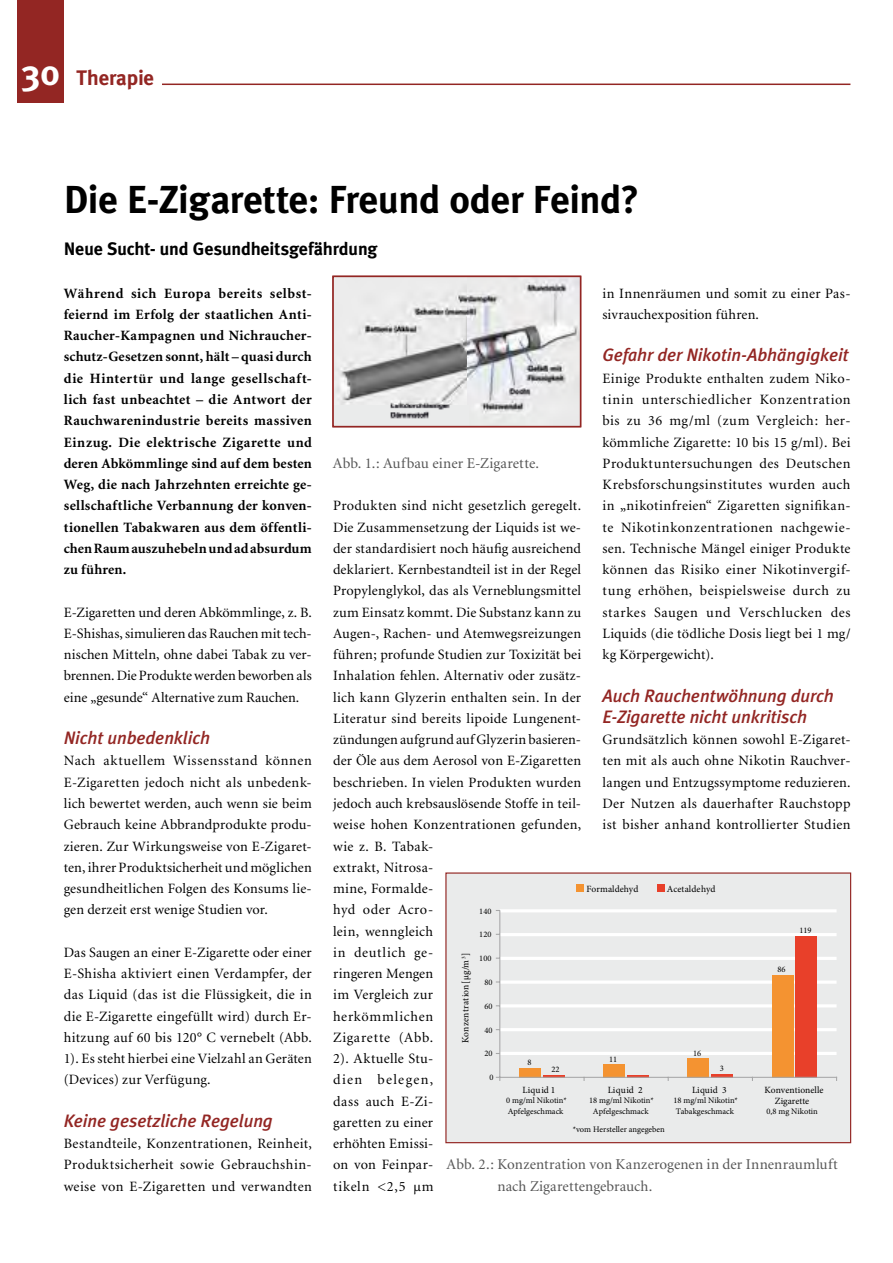
<style>
.page{position:relative;width:893px;height:1263px;background:#fff}
.page>*{position:absolute;margin:0;border:0;box-sizing:border-box;transform-origin:0 0}
.t1{font:700 39px "Meta Plus";letter-spacing:-.015em;color:#000}
.t2{font:700 21px "Meta";color:#932623}
.t3{font:italic 500 18px/21.3px "Meta Plus";letter-spacing:-.005em;color:#932623}
.t4{font:700 18px "Meta Plus";letter-spacing:-.01em;color:#000}
.t5{font:15px/21.3px "Minion";letter-spacing:.005em;color:#565656}
.t6{font:14.25px/21.3px "Minion";letter-spacing:.015em;color:#000;text-align:justify}
.t7{font:700 14.25px/21.3px "Minion";letter-spacing:.01em;color:#000;text-align:justify}
.t8{font:9.6px/10.2px "Minion Pro";color:#000;text-align:center}
.t9{font:9.6px "Minion Pro";letter-spacing:.02em;color:#000}
.t10{font:8.4px/10.2px "Minion Pro";color:#000}
.s1{font-size:36px;color:#fff}
</style>
<div class="page">
<hr style="left:162px;top:84px;width:688px;height:1px;background:#932623">
<div style="left:17px;top:0;width:47px;height:102px;background:#932623"></div>
<img style="left:335px;top:279px;width:243px;height:145px">
<div style="left:332px;top:276px;width:249px;height:151px;border:2px solid #932623"></div>
<div style="left:445px;top:872px;width:406px;height:271px;background:#eaebeb;border:1px solid #932623"></div>
<hr style="left:500px;top:1052px;width:337px;height:3px;background:#fff">
<hr style="left:500px;top:1028px;width:337px;height:3px;background:#fff">
<hr style="left:500px;top:1004px;width:337px;height:3px;background:#fff">
<hr style="left:500px;top:980px;width:337px;height:4px;background:#fff">
<hr style="left:500px;top:957px;width:337px;height:3px;background:#fff">
<hr style="left:500px;top:933px;width:337px;height:3px;background:#fff">
<hr style="left:500px;top:909px;width:337px;height:3px;background:#fff">
<div style="left:519px;top:1068px;width:21px;height:9px;background:#f49331"></div>
<div style="left:604px;top:1064px;width:21px;height:13px;background:#f49331"></div>
<div style="left:688px;top:1058px;width:21px;height:19px;background:#f49331"></div>
<div style="left:772px;top:975px;width:21px;height:102px;background:#f49331"></div>
<hr style="left:543px;top:1075px;width:21px;height:2px;background:#e8402a">
<hr style="left:628px;top:1075px;width:21px;height:2px;background:#e8402a">
<hr style="left:712px;top:1074px;width:21px;height:3px;background:#e8402a">
<div style="left:796px;top:936px;width:21px;height:141px;background:#e8402a"></div>
<hr style="left:500px;top:1077px;width:337px;height:1px;background:#a7a7a8">
<hr style="left:499px;top:911px;width:1px;height:166px;background:#a7a7a8">
<div style="left:577px;top:884px;width:7px;height:8px;background:#f49331"></div>
<div style="left:657px;top:884px;width:8px;height:8px;background:#e8402a"></div>
<h2 class="t2" style="left:21px;top:66px;width:134px"><span class="s1">30</span> Therapie</h2>
<h1 class="t1" style="left:64px;top:177px;width:577px">Die E-Zigarette: Freund oder Feind?</h1>
<p class="t4" style="left:64px;top:238px;width:315px">Neue Sucht- und Gesundheitsgefährdung</p>
<p class="t7" style="left:64px;top:283px;width:250px">Während sich Europa bereits selbst&shy;feiernd im Erfolg der staatlichen Anti-Raucher-Kampagnen und Nichraucher&shy;schutz-Gesetzen sonnt, hält – quasi durch die Hintertür und lange gesellschaft&shy;lich fast unbeachtet – die Antwort der Rauchwarenindustrie bereits massiven Einzug. Die elektrische Zigarette und deren Abkömmlinge sind auf dem besten Weg, die nach Jahrzehnten erreichte ge&shy;sellschaftliche Verbannung der konven&shy;tionellen Tabakwaren aus dem öffentli&shy;chen Raum auszuhebeln und ad absurdum zu führen.</p>
<p class="t6" style="left:64px;top:602px;width:250px">E-Zigaretten und deren Abkömmlinge, z. B.<br>E-Shishas, simulieren das Rauchen mit tech&shy;nischen Mitteln, ohne dabei Tabak zu ver&shy;brennen. Die Produkte werden beworben als eine „gesunde“ Alternative zum Rauchen.</p>
<p class="t3" style="left:64px;top:727px;width:148px">Nicht unbedenklich</p>
<p class="t6" style="left:64px;top:751px;width:250px">Nach aktuellem Wissensstand können E-Zigaretten jedoch nicht als unbedenk&shy;lich bewertet werden, auch wenn sie beim Gebrauch keine Abbrandprodukte produ&shy;zieren. Zur Wirkungsweise von E-Zigaret&shy;ten, ihrer Produktsicherheit und möglichen gesundheitlichen Folgen des Konsums lie&shy;gen derzeit erst wenige Studien vor.</p>
<p class="t6" style="left:64px;top:942px;width:250px">Das Saugen an einer E-Zigarette oder einer E-Shisha aktiviert einen Verdampfer, der das Liquid (das ist die Flüssigkeit, die in die E-Zigarette eingefüllt wird) durch Er&shy;hitzung auf 60 bis 120° C vernebelt (Abb.<br>1). Es steht hierbei eine Vielzahl an Geräten (Devices) zur Verfügung.</p>
<p class="t3" style="left:64px;top:1110px;width:211px">Keine gesetzliche Regelung</p>
<p class="t6" style="left:64px;top:1133px;width:250px">Bestandteile, Konzentrationen, Reinheit, Produktsicherheit sowie Gebrauchshin&shy;weise von E-Zigaretten und verwandten</p>
<p class="t6" style="left:602px;top:283px;width:250px">in Innenräumen und somit zu einer Pas&shy;sivrauchexposition führen.</p>
<p class="t3" style="left:602px;top:344px;width:248px">Gefahr der Nikotin-Abhängigkeit</p>
<p class="t6" style="left:602px;top:368px;width:250px">Einige Produkte enthalten zudem Niko&shy;tinin unterschiedlicher Konzentration bis zu 36 mg/ml (zum Vergleich: her&shy;kömmliche Zigarette: 10 bis 15 g/ml). Bei Produktuntersuchungen des Deutschen Krebsforschungsinstitutes wurden auch in „nikotinfreien“ Zigaretten signifikan&shy;te Nikotinkonzentrationen nachgewie&shy;sen. Technische Mängel einiger Produkte können das Risiko einer Nikotinvergif&shy;tung erhöhen, beispielsweise durch zu starkes Saugen und Verschlucken des Liquids (die tödliche Dosis liegt bei 1 mg/ kg Körpergewicht).</p>
<p class="t3" style="left:602px;top:685px;width:233px">Auch Rauchentwöhnung durch<br>E-Zigarette nicht unkritisch</p>
<p class="t6" style="left:602px;top:729px;width:250px">Grundsätzlich können sowohl E-Zigaret&shy;ten mit als auch ohne Nikotin Rauchver&shy;langen und Entzugssymptome reduzieren.<br>Der Nutzen als dauerhafter Rauchstopp ist bisher anhand kontrollierter Studien</p>
<p class="t5" style="left:333px;top:453px;width:208px">Abb. 1.: Aufbau einer E-Zigarette.</p>
<p class="t6" style="left:333px;top:496px;width:250px;text-align:left">Produkten sind nicht gesetzlich geregelt.<br>Die Zusammensetzung der Liquids ist we&shy;der standardisiert noch häufig ausreichend deklariert. Kernbestandteil ist in der Regel<br>Propylenglykol, das als Verneblungsmittel zum Einsatz kommt. Die Substanz kann zu<br>Augen-, Rachen- und Atemwegsreizungen führen; profunde Studien zur Toxizität bei<br>Inhalation fehlen. Alternativ oder zusätz&shy;lich kann Glyzerin enthalten sein. In der<br>Literatur sind bereits lipoide Lungenent&shy;zündungen aufgrund auf Glyzerin basieren&shy;der Öle aus dem Aerosol von E-Zigaretten beschrieben. In vielen Produkten wurden jedoch auch krebsauslösende Stoffe in teil&shy;weise hohen Konzentrationen gefunden, wie z. B. Tabak-<br>extrakt, Nitrosa-<br>mine, Formalde-<br>hyd oder Acro-<br>lein, wenngleich<br>in deutlich ge-<br>ringeren Mengen<br>im Vergleich zur<br>herkömmlichen<br>Zigarette (Abb.<br>2). Aktuelle Stu-<br>dien belegen,<br>dass auch E-Zi-<br>garetten zu einer<br>erhöhten Emissi-<br>on von Feinpar-<br>tikeln &lt;2,5 µm</p>
<p class="t8" style="left:587px;top:884px;width:53px">Formaldehyd</p>
<p class="t8" style="left:667px;top:884px;width:50px">Acetaldehyd</p>
<p class="t10" style="left:479px;top:906px;width:14px">140</p>
<p class="t10" style="left:799px;top:925px;width:14px">119</p>
<p class="t10" style="left:479px;top:930px;width:14px">120</p>
<p class="t9" style="left:459px;top:1043px;width:92px;rotate:-90deg">Konzentration [µg/m <sup>3</sup>]</p>
<p class="t10" style="left:479px;top:953px;width:14px">100</p>
<p class="t10" style="left:777px;top:965px;width:10px">86</p>
<p class="t10" style="left:484px;top:977px;width:10px">80</p>
<p class="t10" style="left:484px;top:1001px;width:10px">60</p>
<p class="t10" style="left:484px;top:1025px;width:10px">40</p>
<p class="t10" style="left:693px;top:1048px;width:10px">16</p>
<p class="t10" style="left:484px;top:1048px;width:10px">20</p>
<p class="t10" style="left:609px;top:1054px;width:10px">11</p>
<p class="t10" style="left:527px;top:1057px;width:6px">8</p>
<p class="t10" style="left:551px;top:1064px;width:10px">22</p>
<p class="t10" style="left:720px;top:1063px;width:6px">3</p>
<p class="t10" style="left:490px;top:1072px;width:6px">0</p>
<p class="t8" style="left:523px;top:1085px;width:34px">Liquid 1</p>
<p class="t10" style="left:506px;top:1096px;width:62px">0 mg/ml Nikotin*<br>Apfelgeschmack</p>
<p class="t8" style="left:608px;top:1085px;width:36px">Liquid 2</p>
<p class="t10" style="left:589px;top:1096px;width:66px;text-align:center">18 mg/ml Nikotin*<br>Apfelgeschmack</p>
<p class="t8" style="left:692px;top:1085px;width:36px">Liquid 3</p>
<p class="t10" style="left:673px;top:1096px;width:66px">18 mg/ml Nikotin*<br>Tabakgeschmack</p>
<p class="t8" style="left:764px;top:1085px;width:61px">Konventionelle<br>Zigarette</p>
<p class="t10" style="left:766px;top:1106px;width:53px">0,8 mg Nikotin</p>
<p class="t10" style="left:573px;top:1124px;width:94px">*vom Hersteller angegeben</p>
<p class="t5" style="left:497px;top:1154px;width:342px;text-indent:-51px">Abb. 2.: Konzentration von Kanzerogenen in der Innenraumluft nach Zigarettengebrauch.</p>
</div>
